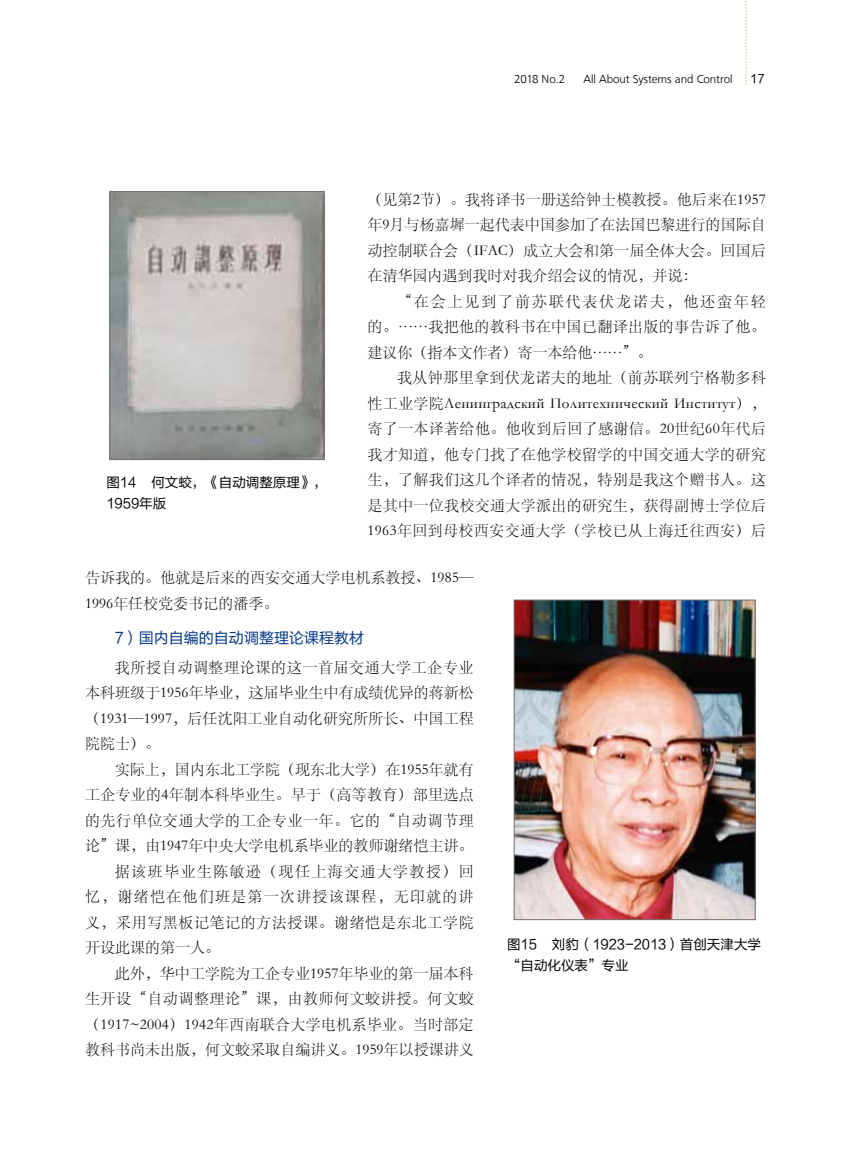
<style>
.page{position:relative;width:851px;height:1149px;background:#fff}
.page>*{position:absolute;margin:0;border:0;box-sizing:border-box;transform-origin:0 0}
.t1{font:15px/25.5px "ST Song";letter-spacing:.01em;color:#000;text-align:justify}
.t2{font:15px "ST Song";letter-spacing:.035em;color:#000}
.t3{font:15px "ST Song";letter-spacing:.08em;color:#000}
.t4{font:15px "ST Song";letter-spacing:.09em;color:#000}
.t5{font:15px "FZLTHK GBK1 0";color:#003687}
.t6{font:13.5px/21px "FZLTHK GBK1 0";color:#000}
.t7{font:300 12px "Front Page";color:#000}
.t8{font:12px "FZLTHK GBK1 0";color:#000}
</style>
<div class="page">
<svg style="left:745px;top:1px;width:1px;height:84px"></svg>
<img style="left:111px;top:193px;width:211px;height:264px">
<div style="left:109px;top:191px;width:215px;height:268px;border:1px solid #717171"></div>
<img style="left:516px;top:601px;width:237px;height:316px">
<div style="left:514px;top:599px;width:241px;height:320px;border:1px solid #717171"></div>
<p class="t6" style="left:106px;top:472px;width:222px">图14 何文蛟，《自动调整原理》，<br>1959年版</p>
<p class="t7" style="left:514px;top:70px;width:53px">2018 No.2</p>
<p class="t7" style="left:583px;top:70px;width:151px">All About Systems and Control</p>
<p class="t8" style="left:750px;top:73px;width:16px">17</p>
<p class="t1" style="left:367px;top:186px;width:400px">（见第2节）。我将译书一册送给钟士模教授。他后来在1957年9月与杨嘉墀一起代表中国参加了在法国巴黎进行的国际自动控制联合会（IFAC）成立大会和第一届全体大会。回国后在清华园内遇到我时对我介绍会议的情况，并说：</p>
<p class="t1" style="left:367px;top:288px;width:400px;text-indent:30px">“在会上见到了前苏联代表伏龙诺夫，他还蛮年轻的。……我把他的教科书在中国已翻译出版的事告诉了他。建议你（指本文作者）寄一本给他……”。</p>
<p class="t1" style="left:367px;top:364px;width:400px;text-indent:30px">我从钟那里拿到伏龙诺夫的地址（前苏联列宁格勒多科性工业学院Ленинградский Политеxнический Институт），寄了一本译著给他。他收到后回了感谢信。20世纪60年代后我才知道，他专门找了在他学校留学的中国交通大学的研究生，了解我们这几个译者的情况，特别是我这个赠书人。这是其中一位我校交通大学派出的研究生，获得副博士学位后1963年回到母校西安交通大学（学校已从上海迁往西安）后</p>
<p class="t1" style="left:85px;top:564px;width:390px">告诉我的。他就是后来的西安交通大学电机系教授、1985—<br>1996年任校党委书记的潘季。</p>
<p class="t5" style="left:115px;top:629px;width:251px">7）国内自编的自动调整理论课程教材</p>
<p class="t1" style="left:85px;top:653px;width:390px;text-indent:30px">我所授自动调整理论课的这一首届交通大学工企专业本科班级于1956年毕业，这届毕业生中有成绩优异的蒋新松（1931—1997，后任沈阳工业自动化研究所所长、中国工程院院士）。</p>
<p class="t1" style="left:115px;top:755px;width:360px">实际上，国内东北工学院（现东北大学）在1955年就有</p>
<p class="t1" style="left:85px;top:781px;width:390px">工企专业的4年制本科毕业生。早于（高等教育）部里选点</p>
<p class="t2" style="left:85px;top:809px;width:390px">的先行单位交通大学的工企专业一年。它的“自动调节理</p>
<p class="t1" style="left:85px;top:832px;width:390px">论”课，由1947年中央大学电机系毕业的教师谢绪恺主讲。</p>
<p class="t4" style="left:115px;top:860px;width:360px">据该班毕业生陈敏逊（现任上海交通大学教授）回</p>
<p class="t3" style="left:85px;top:886px;width:390px">忆，谢绪恺在他们班是第一次讲授该课程，无印就的讲</p>
<p class="t2" style="left:85px;top:911px;width:390px">义，采用写黑板记笔记的方法授课。谢绪恺是东北工学院</p>
<p class="t1" style="left:85px;top:934px;width:136px">开设此课的第一人。</p>
<p class="t1" style="left:115px;top:959px;width:360px">此外，华中工学院为工企专业1957年毕业的第一届本科</p>
<p class="t2" style="left:85px;top:988px;width:390px">生开设“自动调整理论”课，由教师何文蛟讲授。何文蛟</p>
<p class="t1" style="left:85px;top:1010px;width:390px">（1917~2004）1942年西南联合大学电机系毕业。当时部定</p>
<p class="t1" style="left:85px;top:1036px;width:390px">教科书尚未出版，何文蛟采取自编讲义。1959年以授课讲义</p>
<p class="t6" style="left:507px;top:933px;width:255px">图15 刘豹（1923-2013）首创天津大学“自动化仪表”专业</p>
</div>
